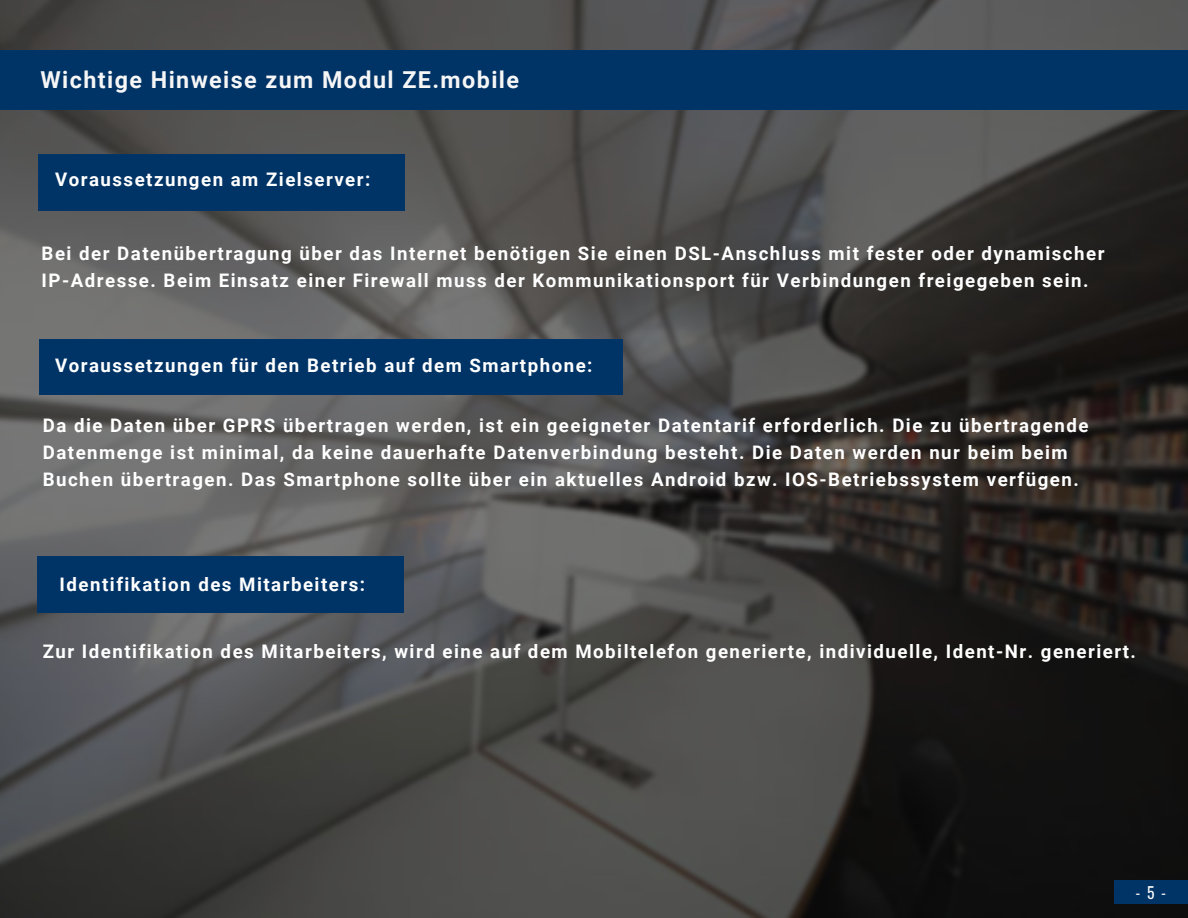
<style>
.page{position:relative;width:1188px;height:918px;background:#fff}
.page>*{position:absolute;margin:0;border:0;box-sizing:border-box;transform-origin:0 0}
.t1{font:700 23.4px "Roboto";letter-spacing:.06em;color:#f6f6f6}
.t2{font:700 18.75px/27px "Roboto";letter-spacing:.08em;color:#fff}
.t3{font:15.6px "Oswald";color:#f9f9f9}
</style>
<div class="page">
<img style="left:0;top:0;width:1188px;height:918px">
<div style="left:0;top:51px;width:1188px;height:59px;background:#036"></div>
<div style="left:1114px;top:880px;width:74px;height:23px;background:#036"></div>
<div style="left:38px;top:154px;width:367px;height:56px;background:#036"></div>
<div style="left:39px;top:340px;width:584px;height:55px;background:#036"></div>
<div style="left:37px;top:557px;width:367px;height:56px;background:#036"></div>
<p class="t1" style="left:40px;top:66px;width:480px">Wichtige Hinweise zum Modul ZE.mobile</p>
<p class="t2" style="left:55px;top:166px;width:317px">Voraussetzungen am Zielserver:</p>
<p class="t2" style="left:42px;top:240px;width:1064px">Bei der Datenübertragung über das Internet benötigen Sie einen DSL-Anschluss mit fester oder dynamischer<br>IP-Adresse. Beim Einsatz einer Firewall muss der Kommunikationsport für Verbindungen freigegeben sein.</p>
<p class="t2" style="left:55px;top:352px;width:539px">Voraussetzungen für den Betrieb auf dem Smartphone:</p>
<p class="t2" style="left:43px;top:412px;width:1047px">Da die Daten über GPRS übertragen werden, ist ein geeigneter Datentarif erforderlich. Die zu übertragende<br>Datenmenge ist minimal, da keine dauerhafte Datenverbindung besteht. Die Daten werden nur beim beim<br>Buchen übertragen. Das Smartphone sollte über ein aktuelles Android bzw. IOS-Betriebssystem verfügen.</p>
<p class="t2" style="left:60px;top:571px;width:307px">Identifikation des Mitarbeiters:</p>
<p class="t2" style="left:43px;top:638px;width:1095px">Zur Identifikation des Mitarbeiters, wird eine auf dem Mobiltelefon generierte, individuelle, Ident-Nr. generiert.</p>
<p class="t3" style="left:1135px;top:880px;width:32px">-5-</p>
</div>
